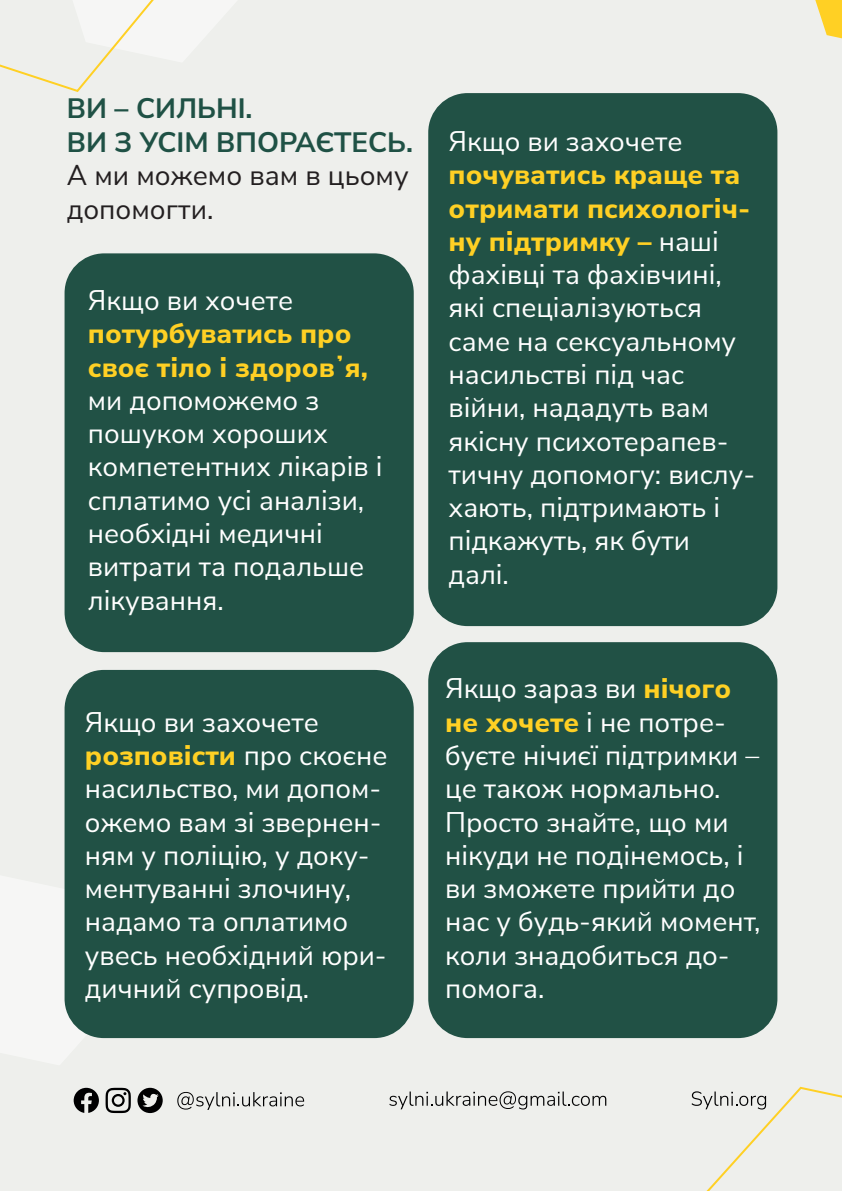
<style>
.page{position:relative;width:842px;height:1191px;background:#eeefec}
.page>*{position:absolute;margin:0;border:0;box-sizing:border-box;transform-origin:0 0}
.t1{font:700 28px/33.6px "Nunito Sans";color:#1f5145}
.t2{font:28px/33.6px "Nunito Sans";color:#231f20}
.t3{font:27.8px/33.2px "Nunito Sans";color:#fff}
.t4{font:800 27.8px/33.2px "Nunito Sans";color:#ffd024}
.s1{font-weight:800;color:#ffd024}
</style>
<div class="page">
<svg style="left:64px;top:872px;width:64px;height:167px"></svg>
<svg style="left:0;top:0;width:154px;height:92px"></svg>
<div style="left:65px;top:253px;width:349px;height:399px;background:#215145;border-radius:40px"></div>
<div style="left:65px;top:670px;width:349px;height:368px;background:#215145;border-radius:39px"></div>
<div style="left:428px;top:93px;width:349px;height:533px;background:#215145;border-radius:39px"></div>
<div style="left:428px;top:642px;width:349px;height:396px;background:#215145;border-radius:39px"></div>
<svg style="left:691px;top:1086px;width:151px;height:105px"></svg>
<svg style="left:389px;top:1091px;width:217px;height:18px"></svg>
<svg style="left:177px;top:1092px;width:127px;height:18px"></svg>
<svg style="left:106px;top:1087px;width:25px;height:26px"></svg>
<svg style="left:74px;top:1087px;width:25px;height:25px"></svg>
<svg style="left:137px;top:1087px;width:26px;height:26px"></svg>
<svg style="left:815px;top:0;width:27px;height:39px"></svg>
<p class="t1" style="left:67px;top:90px;width:348px">ВИ – СИЛЬНІ.<br>ВИ З УСІМ ВПОРАЄТЕСЬ.</p>
<p class="t2" style="left:67px;top:158px;width:343px">А ми можемо вам в цьому допомогти.</p>
<p class="t3" style="left:88px;top:282px;width:207px">Якщо ви хочете</p>
<p class="t4" style="left:88px;top:316px;width:282px">потурбуватись про своє тіло і здоровʼя,</p>
<p class="t3" style="left:88px;top:382px;width:296px">ми допоможемо з пошуком хороших компетентних лікарів і сплатимо усі аналізи, необхідні медичні витрати та подальше лікування.</p>
<p class="t3" style="left:85px;top:704px;width:304px">Якщо ви захочете <span class="s1">розповісти</span> про скоєне насильство, ми допом&shy;ожемо вам зі звернен&shy;ням у поліцію, у доку&shy;ментуванні злочину, надамо та оплатимо увесь необхідний юри&shy;дичний супровід.</p>
<p class="t3" style="left:449px;top:124px;width:235px">Якщо ви захочете</p>
<p class="t3" style="left:449px;top:157px;width:308px"><span class="s1">почуватись краще та отримати психологіч&shy;ну підтримку –</span> наші фахівці та фахівчині, які спеціалізуються саме на сексуальному насильстві під час війни, нададуть вам якісну психотерапев&shy;тичну допомогу: вислу&shy;хають, підтримають і підкажуть, як бути далі.</p>
<p class="t3" style="left:445px;top:671px;width:317px">Якщо зараз ви <span class="s1">нічого не хочете</span> і не потре&shy;буєте нічиєї підтримки – це також нормально.<br>Просто знайте, що ми нікуди не подінемось, і ви зможете прийти до нас у будь-який момент, коли знадобиться до&shy;помога.</p>
</div>
